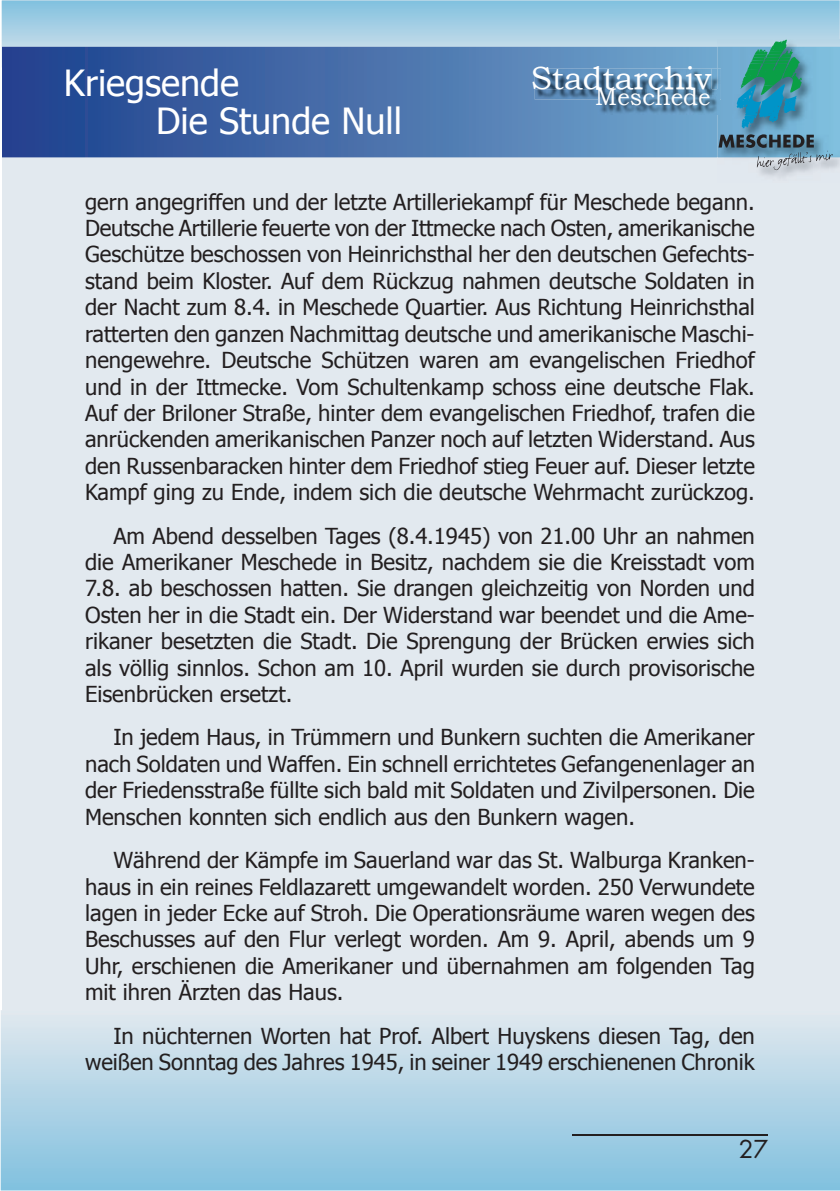
<style>
.page{position:relative;width:840px;height:1191px;background:#fff}
.page>*{position:absolute;margin:0;border:0;box-sizing:border-box;transform-origin:0 0}
.t1{font:36px "Tahoma";color:#fff}
.t2{font:32px "Bookman Old Style";color:#fff}
.t3{font:24px "Bookman Old Style";color:#fff}
.t4{font:24px "Futura";color:#231f20}
.t5{font:22px/26.4px "Tahoma";color:#231f20;text-align:justify}
</style>
<div class="page">
<div style="left:2px;top:0;width:837px;height:1189px;background:#e2e9ef"></div>
<svg style="left:2px;top:0;width:837px;height:47px;background:#a0cde3"></svg>
<svg style="left:1px;top:1010px;width:838px;height:180px"></svg>
<svg style="left:2px;top:47px;width:715px;height:110px;background:#456da9"></svg>
<img style="left:534px;top:68px;width:183px;height:31px">
<img style="left:534px;top:68px;width:177px;height:22px">
<img style="left:598px;top:90px;width:119px;height:25px">
<img style="left:598px;top:90px;width:113px;height:1px">
<hr style="left:572px;top:1134px;width:195px;height:1px;background:#231f20">
<img style="left:717px;top:39px;width:123px;height:143px">
<svg style="left:717px;top:90px;width:2px;height:25px"></svg>
<svg style="left:718px;top:134px;width:114px;height:36px"></svg>
<svg style="left:736px;top:40px;width:65px;height:88px;background:#3c9b9d"></svg>
<h1 class="t1" style="left:64px;top:58px;width:177px">Kriegsende</h1>
<h2 class="t2" style="left:530px;top:58px;width:182px">Stadtarchiv</h2>
<p class="t3" style="left:595px;top:81px;width:117px">Meschede</p>
<h1 class="t1" style="left:156px;top:97px;width:247px">Die Stunde Null</h1>
<p class="t5" style="left:85px;top:187px;width:671px">gern angegriffen und der letzte Artilleriekampf für Meschede begann.<br>Deutsche Artillerie feuerte von der Ittmecke nach Osten, amerikanische Geschütze beschossen von Heinrichsthal her den deutschen Gefechts&shy;stand beim Kloster. Auf dem Rückzug nahmen deutsche Soldaten in der Nacht zum 8.4. in Meschede Quartier. Aus Richtung Heinrichsthal ratterten den ganzen Nachmittag deutsche und amerikanische Maschi&shy;nengewehre. Deutsche Schützen waren am evangelischen Friedhof und in der Ittmecke. Vom Schultenkamp schoss eine deutsche Flak.<br>Auf der Briloner Straße, hinter dem evangelischen Friedhof, trafen die anrückenden amerikanischen Panzer noch auf letzten Widerstand. Aus den Russenbaracken hinter dem Friedhof stieg Feuer auf. Dieser letzte Kampf ging zu Ende, indem sich die deutsche Wehrmacht zurückzog.</p>
<p class="t5" style="left:85px;top:521px;width:671px;text-indent:28px">Am Abend desselben Tages (8.4.1945) von 21.00 Uhr an nahmen die Amerikaner Meschede in Besitz, nachdem sie die Kreisstadt vom 7.8. ab beschossen hatten. Sie drangen gleichzeitig von Norden und Osten her in die Stadt ein. Der Widerstand war beendet und die Ame&shy;rikaner besetzten die Stadt. Die Sprengung der Brücken erwies sich als völlig sinnlos. Schon am 10. April wurden sie durch provisorische Eisenbrücken ersetzt.</p>
<p class="t5" style="left:85px;top:723px;width:671px;text-indent:28px">In jedem Haus, in Trümmern und Bunkern suchten die Amerikaner nach Soldaten und Waffen. Ein schnell errichtetes Gefangenenlager an der Friedensstraße füllte sich bald mit Soldaten und Zivilpersonen. Die Menschen konnten sich endlich aus den Bunkern wagen.</p>
<p class="t5" style="left:85px;top:845px;width:671px;text-indent:28px">Während der Kämpfe im Sauerland war das St. Walburga Kranken&shy;haus in ein reines Feldlazarett umgewandelt worden. 250 Verwundete lagen in jeder Ecke auf Stroh. Die Operationsräume waren wegen des Beschusses auf den Flur verlegt worden. Am 9. April, abends um 9<br>Uhr, erschienen die Amerikaner und übernahmen am folgenden Tag mit ihren Ärzten das Haus.</p>
<p class="t5" style="left:85px;top:1021px;width:671px;text-align:right">In nüchternen Worten hat Prof. Albert Huyskens diesen Tag, den weißen Sonntag des Jahres 1945, in seiner 1949 erschienenen Chronik</p>
<p class="t4" style="left:738px;top:1132px;width:31px">27</p>
</div>
